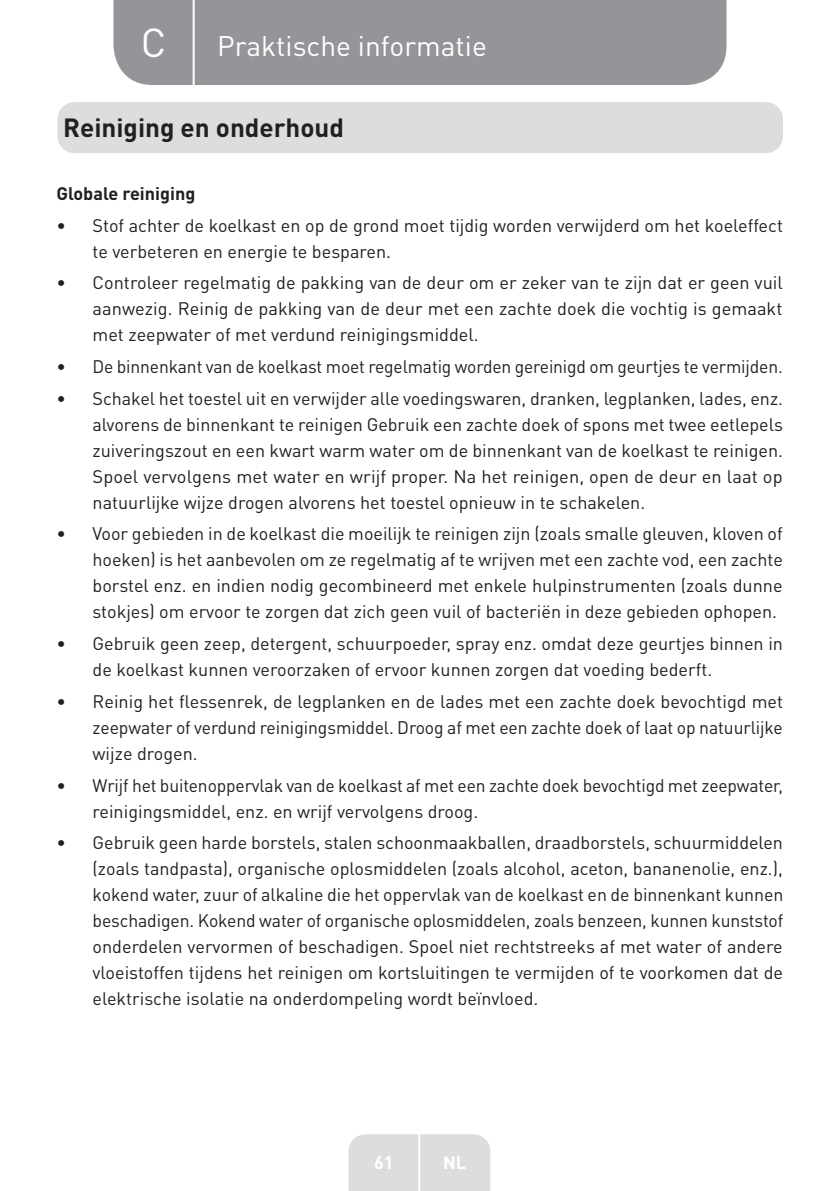
<style>
.page{position:relative;width:840px;height:1191px;background:#fff}
.page>*{position:absolute;margin:0;border:0;box-sizing:border-box;transform-origin:0 0}
.t1{font:40px "DIN Pro";color:#fff}
.t2{font:28px "DIN Pro";color:#fff}
.t3{font:700 26px "DIN Pro";color:#231f20}
.t4{font:18px/26px "DIN Pro";color:#231f20;text-align:justify}
.t5{font:700 18px "DIN Pro";color:#231f20}
.t6{font:700 18px "DIN Pro";color:#fff}
</style>
<div class="page">
<div style="left:113px;top:0;width:613px;height:85px;background:#939598"></div>
<div style="left:348px;top:1134px;width:142px;height:57px;background:#dcdddf"></div>
<hr style="left:418px;top:1111px;width:2px;height:80px;background:#fff">
<hr style="left:192px;top:0;width:2px;height:88px;background:#fff">
<div style="left:57px;top:102px;width:725px;height:51px;background:#dcdddf;border-radius:17px"></div>
<h1 class="t1" style="left:141px;top:15px;width:27px">C</h1>
<h2 class="t2" style="left:217px;top:27px;width:271px">Praktische informatie</h2>
<h3 class="t3" style="left:63px;top:110px;width:282px">Reiniging en onderhoud</h3>
<p class="t5" style="left:56px;top:181px;width:140px">Globale reiniging</p>
<p class="t4" style="left:92px;top:211px;width:691px;text-indent:-36px">• Stof achter de koelkast en op de grond moet tijdig worden verwijderd om het koeleffect te verbeteren en energie te besparen.</p>
<p class="t4" style="left:92px;top:269px;width:691px;text-indent:-36px">• Controleer regelmatig de pakking van de deur om er zeker van te zijn dat er geen vuil aanwezig. Reinig de pakking van de deur met een zachte doek die vochtig is gemaakt met zeepwater of met verdund reinigingsmiddel.</p>
<p class="t4" style="left:56px;top:353px;width:727px">• De binnenkant van de koelkast moet regelmatig worden gereinigd om geurtjes te vermijden.</p>
<p class="t4" style="left:92px;top:384px;width:691px;text-indent:-36px">• Schakel het toestel uit en verwijder alle voedingswaren, dranken, legplanken, lades, enz. alvorens de binnenkant te reinigen Gebruik een zachte doek of spons met twee eetlepels zuiveringszout en een kwart warm water om de binnenkant van de koelkast te reinigen.<br>Spoel vervolgens met water en wrijf proper. Na het reinigen, open de deur en laat op natuurlijke wijze drogen alvorens het toestel opnieuw in te schakelen.</p>
<p class="t4" style="left:92px;top:520px;width:691px;text-indent:-36px">• Voor gebieden in de koelkast die moeilijk te reinigen zijn (zoals smalle gleuven, kloven of hoeken) is het aanbevolen om ze regelmatig af te wrijven met een zachte vod, een zachte borstel enz. en indien nodig gecombineerd met enkele hulpinstrumenten (zoals dunne stokjes) om ervoor te zorgen dat zich geen vuil of bacteriën in deze gebieden ophopen.</p>
<p class="t4" style="left:92px;top:630px;width:691px;text-indent:-36px">• Gebruik geen zeep, detergent, schuurpoeder, spray enz. omdat deze geurtjes binnen in de koelkast kunnen veroorzaken of ervoor kunnen zorgen dat voeding bederft.</p>
<p class="t4" style="left:92px;top:687px;width:691px;text-indent:-36px">• Reinig het flessenrek, de legplanken en de lades met een zachte doek bevochtigd met zeepwater of verdund reinigingsmiddel. Droog af met een zachte doek of laat op natuurlijke wijze drogen.</p>
<p class="t4" style="left:92px;top:771px;width:691px;text-indent:-36px">• Wrijf het buitenoppervlak van de koelkast af met een zachte doek bevochtigd met zeepwater, reinigingsmiddel, enz. en wrijf vervolgens droog.</p>
<p class="t4" style="left:92px;top:829px;width:692px;text-indent:-36px">• Gebruik geen harde borstels, stalen schoonmaakballen, draadborstels, schuurmiddelen (zoals tandpasta), organische oplosmiddelen (zoals alcohol, aceton, bananenolie, enz.), kokend water, zuur of alkaline die het oppervlak van de koelkast en de binnenkant kunnen beschadigen. Kokend water of organische oplosmiddelen, zoals benzeen, kunnen kunststof onderdelen vervormen of beschadigen. Spoel niet rechtstreeks af met water of andere vloeistoffen tijdens het reinigen om kortsluitingen te vermijden of te voorkomen dat de elektrische isolatie na onderdompeling wordt beïnvloed.</p>
<p class="t6" style="left:374px;top:1150px;width:21px">61</p>
<p class="t6" style="left:443px;top:1150px;width:25px">NL</p>
</div>
